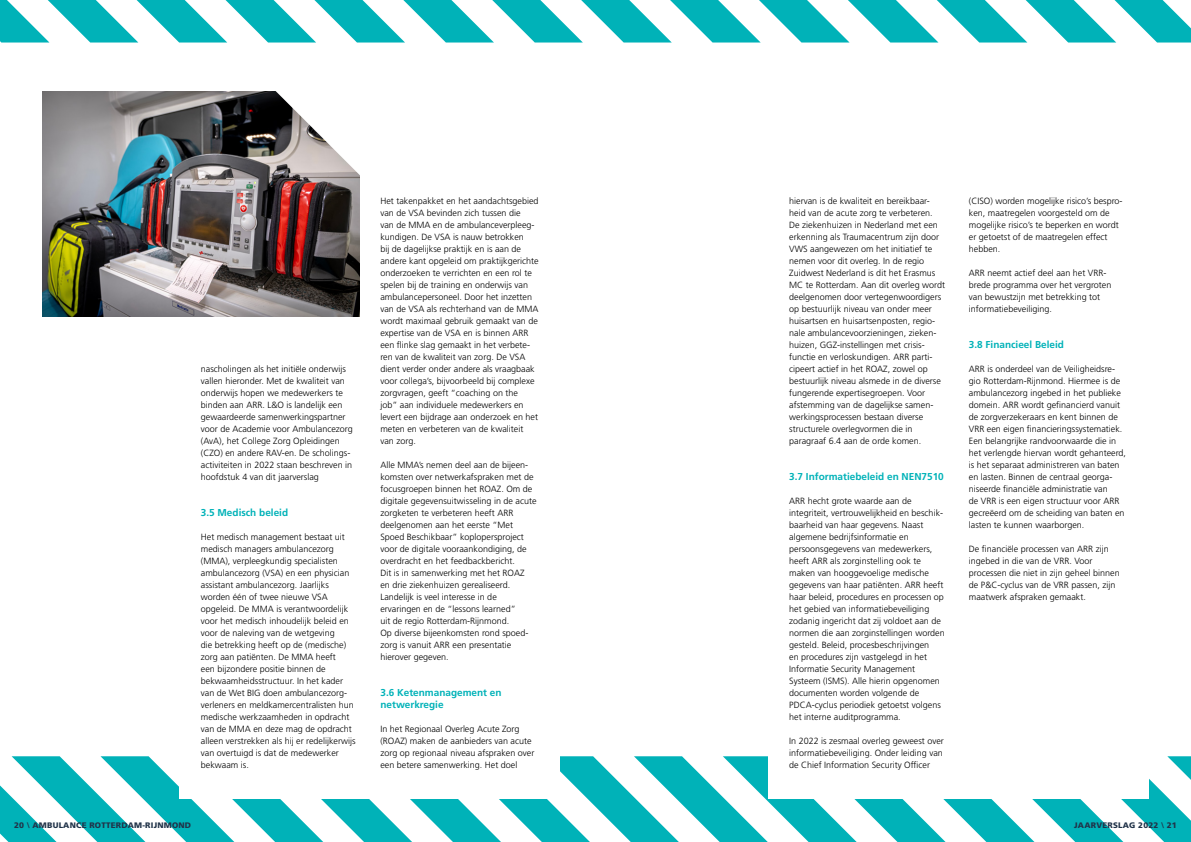
<style>
.page{position:relative;width:1191px;height:842px;background:#fff}
.page>*{position:absolute;margin:0;border:0;box-sizing:border-box;transform-origin:0 0}
.t1{font:700 10px/12px "Frutiger LT Std";color:#00b2b8}
.t2{font:300 9px/12px "Frutiger LT Std";color:#000}
.t3{font:900 8px "Frutiger LT Std";letter-spacing:.025em;color:#213349}
.s1{font-weight:700}
</style>
<div class="page">
<svg style="left:0;top:756px;width:1191px;height:86px"></svg>
<div style="left:180px;top:43px;width:380px;height:756px;background:#fff"></div>
<div style="left:768px;top:43px;width:380px;height:756px;background:#fff"></div>
<img style="left:43px;top:91px;width:316px;height:226px">
<img style="left:185px;top:91px;width:175px;height:161px">
<svg style="left:0;top:0;width:1191px;height:43px"></svg>
<p class="t2" style="left:201px;top:363px;width:154px">nascholingen als het initiële onderwijs vallen hieronder. Met de kwaliteit van onderwijs hopen we medewerkers te binden aan ARR. L&amp;O is landelijk een gewaardeerde samenwerkingspartner voor de Academie voor Ambulancezorg (AvA), het College Zorg Opleidingen (CZO) en andere RAV-en. De scholings&shy;activiteiten in 2022 staan beschreven in hoofdstuk 4 van dit jaarverslag</p>
<p class="t1" style="left:201px;top:507px;width:89px">3.5 Medisch beleid</p>
<p class="t2" style="left:201px;top:531px;width:156px">Het medisch management bestaat uit medisch managers ambulancezorg (MMA), verpleegkundig specialisten ambulancezorg (VSA) en een physician assistant ambulancezorg. Jaarlijks worden één of twee nieuwe VSA opgeleid. De MMA is verantwoordelijk voor het medisch inhoudelijk beleid en voor de naleving van de wetgeving<br>die betrekking heeft op de (medische) zorg aan patiënten. De MMA heeft<br>een bijzondere positie binnen de bekwaamheidsstructuur. In het kader van de Wet BIG doen ambulancezorg&shy;verleners en meldkamercentralisten hun medische werkzaamheden in opdracht van de MMA en deze mag de opdracht alleen verstrekken als hij er redelijkerwijs van overtuigd is dat de medewerker bekwaam is.</p>
<p class="t2" style="left:380px;top:195px;width:160px">Het takenpakket en het aandachtsgebied van de VSA bevinden zich tussen die<br>van de MMA en de ambulanceverpleeg&shy;kundigen. De VSA is nauw betrokken<br>bij de dagelijkse praktijk en is aan de andere kant opgeleid om praktijkgerichte onderzoeken te verrichten en een rol te spelen bij de training en onderwijs van ambulancepersoneel. Door het inzetten van de VSA als rechterhand van de MMA wordt maximaal gebruik gemaakt van de expertise van de VSA en is binnen ARR een flinke slag gemaakt in het verbete&shy;ren van de kwaliteit van zorg. De VSA dient verder onder andere als vraagbaak voor collega’s, bijvoorbeeld bij complexe zorgvragen, geeft “coaching on the<br>job” aan individuele medewerkers en levert een bijdrage aan onderzoek en het meten en verbeteren van de kwaliteit van zorg.</p>
<p class="t2" style="left:380px;top:459px;width:158px">Alle MMA’s nemen deel aan de bijeen&shy;komsten over netwerkafspraken met de focusgroepen binnen het ROAZ. Om de digitale gegevensuitwisseling in de acute zorgketen te verbeteren heeft ARR deelgenomen aan het eerste “Met Spoed Beschikbaar” koplopersproject voor de digitale vooraankondiging, de overdracht en het feedbackbericht.<br>Dit is in samenwerking met het ROAZ<br>en drie ziekenhuizen gerealiseerd.<br>Landelijk is veel interesse in de ervaringen en de “lessons learned”<br>uit de regio Rotterdam-Rijnmond.<br>Op diverse bijeenkomsten rond spoed&shy;zorg is vanuit ARR een presentatie hierover gegeven.</p>
<p class="t1" style="left:380px;top:687px;width:123px">3.6 Ketenmanagement en netwerkregie</p>
<p class="t2" style="left:380px;top:723px;width:155px">In het Regionaal Overleg Acute Zorg (ROAZ) maken de aanbieders van acute zorg op regionaal niveau afspraken over een betere samenwerking. Het doel</p>
<p class="t2" style="left:789px;top:195px;width:157px">hiervan is de kwaliteit en bereikbaar&shy;heid van de acute zorg te verbeteren.<br>De ziekenhuizen in Nederland met een erkenning als Traumacentrum zijn door VWS aangewezen om het initiatief te nemen voor dit overleg. In de regio Zuidwest Nederland is dit het Erasmus MC te Rotterdam. Aan dit overleg wordt deelgenomen door vertegenwoordigers op bestuurlijk niveau van onder meer huisartsen en huisartsenposten, regio&shy;nale ambulancevoorzieningen, zieken&shy;huizen, GGZ-instellingen met crisis&shy;functie en verloskundigen. ARR parti&shy;cipeert actief in het ROAZ, zowel op bestuurlijk niveau alsmede in de diverse fungerende expertisegroepen. Voor afstemming van de dagelijkse samen&shy;werkingsprocessen bestaan diverse structurele overlegvormen die in paragraaf 6.4 aan de orde komen.</p>
<p class="t1" style="left:789px;top:471px;width:156px">3.7 Informatiebeleid en NEN7510</p>
<p class="t2" style="left:789px;top:495px;width:157px">ARR hecht grote waarde aan de integriteit, vertrouwelijkheid en beschik&shy;baarheid van haar gegevens. Naast algemene bedrijfsinformatie en persoonsgegevens van medewerkers, heeft ARR als zorginstelling ook te maken van hooggevoelige medische gegevens van haar patiënten. ARR heeft haar beleid, procedures en processen op het gebied van informatiebeveiliging zodanig ingericht dat zij voldoet aan de normen die aan zorginstellingen worden gesteld. Beleid, procesbeschrijvingen<br>en procedures zijn vastgelegd in het Informatie Security Management Systeem (ISMS). Alle hierin opgenomen documenten worden volgende de PDCA-cyclus periodiek getoetst volgens het interne auditprogramma.</p>
<p class="t2" style="left:789px;top:735px;width:156px;text-align:justify">In 2022 is zesmaal overleg geweest over informatiebeveiliging. Onder leiding van de Chief Information Security Officer</p>
<p class="t2" style="left:969px;top:195px;width:155px">(CISO) worden mogelijke risico’s bespro&shy;ken, maatregelen voorgesteld om de mogelijke risico’s te beperken en wordt er getoetst of de maatregelen effect hebben.</p>
<p class="t2" style="left:969px;top:267px;width:144px">ARR neemt actief deel aan het VRR&shy;brede programma over het vergroten van bewustzijn met betrekking tot informatiebeveiliging.</p>
<p class="t1" style="left:969px;top:339px;width:97px">3.8 Financieel Beleid</p>
<p class="t2" style="left:969px;top:363px;width:159px">ARR is onderdeel van de Veiligheidsre&shy;gio Rotterdam-Rijnmond. Hiermee is de ambulancezorg ingebed in het publieke domein. ARR wordt gefinancierd vanuit de zorgverzekeraars en kent binnen de VRR een eigen financieringssystematiek.<br>Een belangrijke randvoorwaarde die in het verlengde hiervan wordt gehanteerd, is het separaat administreren van baten en lasten. Binnen de centraal georga&shy;niseerde financiële administratie van<br>de VRR is een eigen structuur voor ARR gecreëerd om de scheiding van baten en lasten te kunnen waarborgen.</p>
<p class="t2" style="left:969px;top:543px;width:152px">De financiële processen van ARR zijn ingebed in die van de VRR. Voor processen die niet in zijn geheel binnen de P&amp;C-cyclus van de VRR passen, zijn maatwerk afspraken gemaakt.</p>
<p class="t3" style="left:14px;top:820px;width:178px">20 <span class="s1">\</span> AMBULANCE ROTTERDAM-RIJNMOND</p>
<p class="t3" style="left:1074px;top:820px;width:104px">JAARVERSLAG 2022 <span class="s1">\</span> 21</p>
</div>
